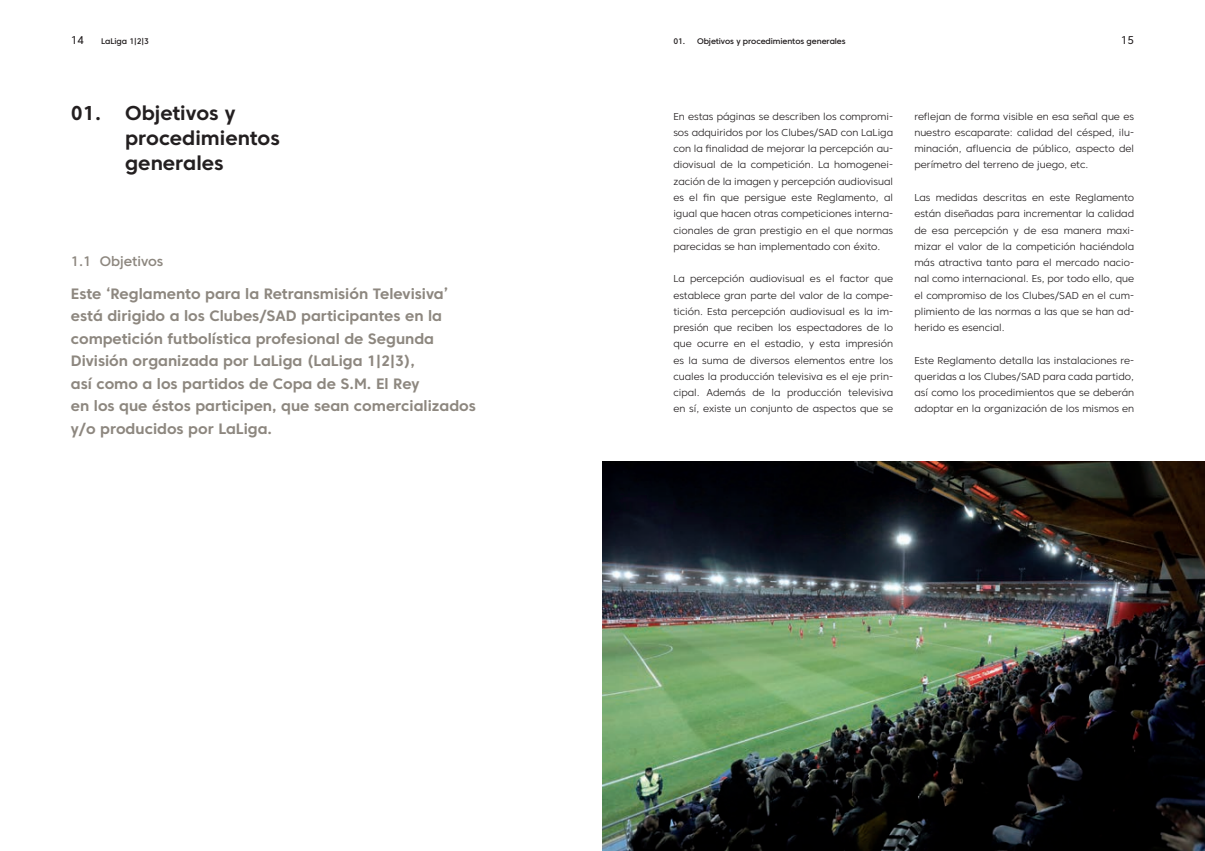
<style>
.page{position:relative;width:1205px;height:851px;background:#fff}
.page>*{position:absolute;margin:0;border:0;box-sizing:border-box;transform-origin:0 0}
.Titulo_01{font:700 20px/25px "Core Sans C 65";color:#231f20}
.Destacado_empiece_de{font:700 15px/22.5px "Core Sans C 65";color:#8d877f}
.Subtítulo_1_1{font:500 13.75px "Core Sans C 55";color:#8d877f}
.t1{font:11.25px "Core Sans C 45";color:#231f20}
.Texto_corrido{font:300 10px/16.2px "Core Sans C 35";color:#231f20;text-align:justify}
.t2{font:500 8.12px "Core Sans C 55";letter-spacing:-.01em;color:#231f20}
</style>
<div class="page">
<img style="left:603px;top:461px;width:602px;height:389px">
<p class="t1" style="left:71px;top:33px;width:15px">14</p>
<p class="t2" style="left:101px;top:36px;width:49px">LaLiga 1|2|3</p>
<p class="t2" style="left:673px;top:36px;width:174px">01. Objetivos y procedimientos generales</p>
<p class="t1" style="left:1121px;top:33px;width:15px">15</p>
<p class="Titulo_01" style="left:125px;top:100px;width:156px;text-indent:-54px">01. Objetivos y procedimientos generales</p>
<p class="Texto_corrido" style="left:673px;top:108px;width:221px">En estas páginas se describen los compromi&shy;sos adquiridos por los Clubes/SAD con LaLiga con la finalidad de mejorar la percepción au&shy;diovisual de la competición. La homogenei&shy;zación de la imagen y percepción audiovisual es el fin que persigue este Reglamento, al igual que hacen otras competiciones interna&shy;cionales de gran prestigio en el que normas parecidas se han implementado con éxito.</p>
<p class="Texto_corrido" style="left:673px;top:270px;width:221px">La percepción audiovisual es el factor que establece gran parte del valor de la compe&shy;tición. Esta percepción audiovisual es la im&shy;presión que reciben los espectadores de lo que ocurre en el estadio, y esta impresión es la suma de diversos elementos entre los cuales la producción televisiva es el eje prin&shy;cipal. Además de la producción televisiva en sí, existe un conjunto de aspectos que se</p>
<p class="Subtítulo_1_1" style="left:71px;top:252px;width:94px">1.1 Objetivos</p>
<p class="Destacado_empiece_de" style="left:71px;top:282px;width:406px">Este ‘Reglamento para la Retransmisión Televisiva’ está dirigido a los Clubes/SAD participantes en la competición futbolística profesional de Segunda División organizada por LaLiga (LaLiga 1|2|3),<br>así como a los partidos de Copa de S.M. El Rey<br>en los que éstos participen, que sean comercializados y/o producidos por LaLiga.</p>
<p class="Texto_corrido" style="left:914px;top:108px;width:221px">reflejan de forma visible en esa señal que es nuestro escaparate: calidad del césped, ilu&shy;minación, afluencia de público, aspecto del perímetro del terreno de juego, etc.</p>
<p class="Texto_corrido" style="left:914px;top:189px;width:221px">Las medidas descritas en este Reglamento están diseñadas para incrementar la calidad de esa percepción y de esa manera maxi&shy;mizar el valor de la competición haciéndola más atractiva tanto para el mercado nacio&shy;nal como internacional. Es, por todo ello, que el compromiso de los Clubes/SAD en el cum&shy;plimiento de las normas a las que se han ad&shy;herido es esencial.</p>
<p class="Texto_corrido" style="left:914px;top:352px;width:221px">Este Reglamento detalla las instalaciones re&shy;queridas a los Clubes/SAD para cada partido, así como los procedimientos que se deberán adoptar en la organización de los mismos en</p>
</div>
